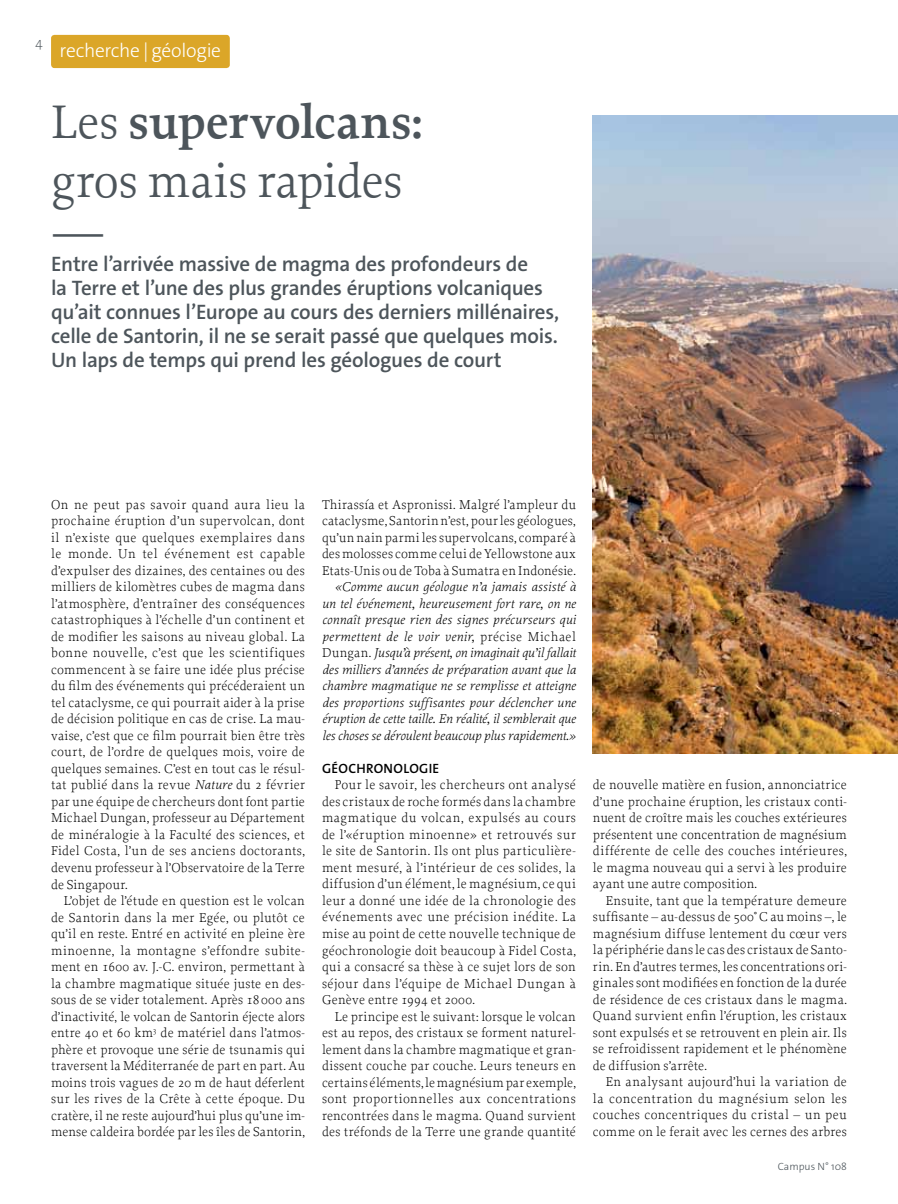
<style>
.page{position:relative;width:898px;height:1204px;background:#fff}
.page>*{position:absolute;margin:0;border:0;box-sizing:border-box;transform-origin:0 0}
.t1{font:49.5px/59.4px "Proforma";letter-spacing:-.005em;color:#4d555b}
.t2{font:italic 500 49.5px "Proforma";color:#4d555b}
.t3{font:600 21px/24px "The Sans Os F";letter-spacing:-.01em;color:#4d555b}
.t4{font:300 19.5px "The Sans Os F";letter-spacing:-.02em;color:#fff}
.t5{font:300 13.5px/16.5px "Proforma";letter-spacing:.015em;color:#000;text-align:justify}
.t6{font:italic 300 13.5px/16.5px "Proforma";color:#000;text-align:justify}
.t7{font:600 13.5px "The Sans Os F";color:#000}
.t8{font:200 13.5px "The Sans Os F";color:#4d555b}
.t9{font:300 10.5px "The Sans Os F";color:#4d555b}
.s1{font-weight:600}
.s2{font-style:italic}
.s3{font-style:normal}
</style>
<div class="page">
<div style="left:51px;top:35px;width:179px;height:33px;background:#dba628;border-radius:3px"></div>
<img style="left:592px;top:116px;width:305px;height:637px">
<p class="t8" style="left:35px;top:34px;width:9px">4</p>
<h3 class="t4" style="left:60px;top:38px;width:163px">recherche | géologie</h3>
<h1 class="t1" style="left:51px;top:91px;width:373px">Les <span class="s1">supervolcans: </span>gros mais rapides</h1>
<h1 class="t2" style="left:51px;top:199px;width:51px">—</h1>
<p class="t3" style="left:51px;top:252px;width:509px">Entre l’arrivée massive de magma des profondeurs de<br>la Terre et l’une des plus grandes éruptions volcaniques qu’ait connues l’Europe au cours des derniers millénaires, celle de Santorin, il ne se serait passé que quelques mois.<br>Un laps de temps qui prend les géologues de court</p>
<p class="t5" style="left:51px;top:496px;width:255px">On ne peut pas savoir quand aura lieu la prochaine éruption d’un supervolcan, dont il n’existe que quelques exemplaires dans le monde. Un tel événement est capable d’expulser des dizaines, des centaines ou des milliers de kilomètres cubes de magma dans l’atmosphère, d’entraîner des conséquences catastrophiques à l’échelle d’un continent et de modifier les saisons au niveau global. La bonne nouvelle, c’est que les scientifiques commencent à se faire une idée plus précise du film des événements qui précéderaient un tel cataclysme, ce qui pourrait aider à la prise de décision politique en cas de crise. La mau&shy;vaise, c’est que ce film pourrait bien être très court, de l’ordre de quelques mois, voire de quelques semaines. C’est en tout cas le résul&shy;tat publié dans la revue <span class="s2">Nature</span> du 2 février par une équipe de chercheurs dont font partie Michael Dungan, professeur au Département de minéralogie à la Faculté des sciences, et Fidel Costa, l’un de ses anciens doctorants, devenu professeur à l’Observatoire de la Terre de Singapour.</p>
<p class="t5" style="left:51px;top:892px;width:255px;text-indent:13px">L’objet de l’étude en question est le volcan de Santorin dans la mer Egée, ou plutôt ce qu’il en reste. Entré en activité en pleine ère minoenne, la montagne s’effondre subite&shy;ment en 1600 av. J.-C. environ, permettant à la chambre magmatique située juste en des&shy;sous de se vider totalement. Après 18000 ans d’inactivité, le volcan de Santorin éjecte alors entre 40 et 60 km<sup>3</sup> de matériel dans l’atmos&shy;phère et provoque une série de tsunamis qui traversent la Méditerranée de part en part. Au moins trois vagues de 20 m de haut déferlent sur les rives de la Crête à cette époque. Du cratère, il ne reste aujourd’hui plus qu’une im&shy;mense caldeira bordée par les îles de Santorin,</p>
<p class="t5" style="left:322px;top:496px;width:255px">Thirassía et Aspronissi. Malgré l’ampleur du cataclysme, Santorin n’est, pour les géologues, qu’un nain parmi les supervolcans, comparé à des molosses comme celui de Yellowstone aux Etats-Unis ou de Toba à Sumatra en Indonésie.</p>
<p class="t6" style="left:322px;top:578px;width:255px;text-indent:13px">«Comme aucun géologue n’a jamais assisté à un tel événement, heureusement fort rare, on ne connaît presque rien des signes précurseurs qui permettent de le voir venir, <span class="s3">précise Michael Dungan.</span> Jusqu’à présent, on imaginait qu’il fallait des milliers d’années de préparation avant que la chambre magmatique ne se remplisse et atteigne des proportions suffisantes pour déclencher une éruption de cette taille. En réalité, il semblerait que les choses se déroulent beaucoup plus rapidement.»</p>
<p class="t7" style="left:322px;top:759px;width:26px">Géochronologie</p>
<p class="t5" style="left:322px;top:776px;width:255px;text-indent:13px">Pour le savoir, les chercheurs ont analysé des cristaux de roche formés dans la chambre magmatique du volcan, expulsés au cours de l’«éruption minoenne» et retrouvés sur le site de Santorin. Ils ont plus particulière&shy;ment mesuré, à l’intérieur de ces solides, la diffusion d’un élément, le magnésium, ce qui leur a donné une idée de la chronologie des événements avec une précision inédite. La mise au point de cette nouvelle technique de géochronologie doit beaucoup à Fidel Costa, qui a consacré sa thèse à ce sujet lors de son séjour dans l’équipe de Michael Dungan à Genève entre 1994 et 2000.</p>
<p class="t5" style="left:322px;top:1007px;width:255px;text-indent:13px">Le principe est le suivant: lorsque le volcan est au repos, des cristaux se forment naturel&shy;lement dans la chambre magmatique et gran&shy;dissent couche par couche. Leurs teneurs en certains éléments, le magnésium par exemple, sont proportionnelles aux concentrations rencontrées dans le magma. Quand survient des tréfonds de la Terre une grande quantité</p>
<p class="t5" style="left:592px;top:776px;width:255px">de nouvelle matière en fusion, annonciatrice d’une prochaine éruption, les cristaux conti&shy;nuent de croître mais les couches extérieures présentent une concentration de magnésium différente de celle des couches intérieures, le magma nouveau qui a servi à les produire ayant une autre composition.</p>
<p class="t5" style="left:592px;top:892px;width:255px;text-indent:13px">Ensuite, tant que la température demeure suffisante – au-dessus de 500°C au moins –, le magnésium diffuse lentement du cœur vers la périphérie dans le cas des cristaux de Santo&shy;rin. En d’autres termes, les concentrations ori&shy;ginales sont modifiées en fonction de la durée de résidence de ces cristaux dans le magma.<br>Quand survient enfin l’éruption, les cristaux sont expulsés et se retrouvent en plein air. Ils se refroidissent rapidement et le phénomène de diffusion s’arrête.</p>
<p class="t5" style="left:592px;top:1073px;width:255px;text-indent:13px">En analysant aujourd’hui la variation de la concentration du magnésium selon les couches concentriques du cristal – un peu comme on le ferait avec les cernes des arbres</p>
<p class="t9" style="left:777px;top:1159px;width:71px">Campus N° 108</p>
</div>
